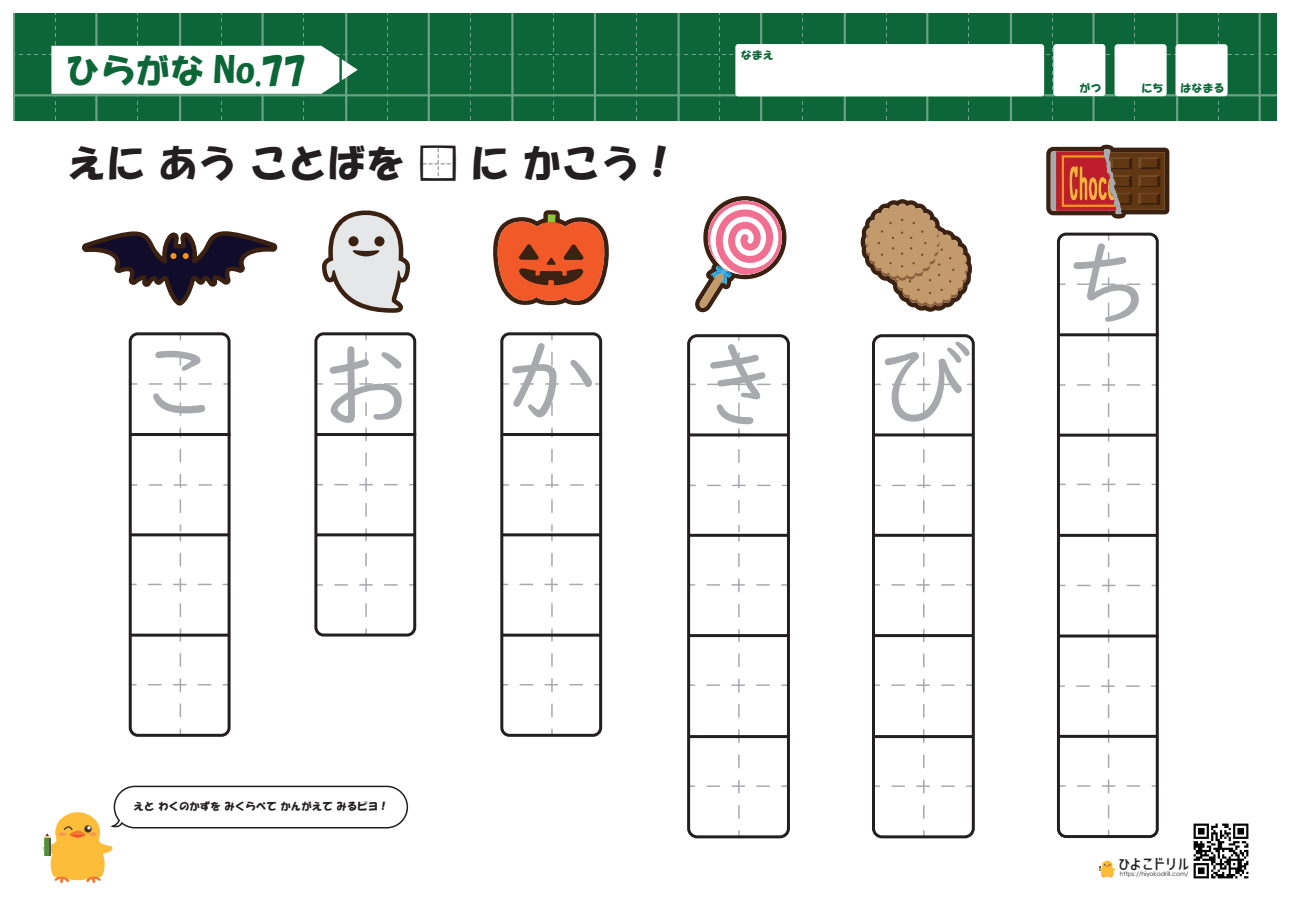
<style>
.page{position:relative;width:1289px;height:919px;background:#fff}
.page>*{position:absolute;margin:0;border:0;box-sizing:border-box;transform-origin:0 0}
.t1{font:97.5px "UD Digi Kyokasho NK R";color:#a8a9ad}
.t2{font:39px "HGS Soei Kakupoptai";color:#231f20}
.t3{font:34.8px "HGS Soei Kakupoptai";color:#0c6638}
.t4{font:15.45px "Corporate Logo Medium ver 2";letter-spacing:.04em;color:#231f20}
.t5{font:10.95px "HGS Soei Kakupoptai";color:#0c6638}
.t6{font:10.5px "HGS Soei Kakupoptai";color:#231f20}
.t7{font:6.15px "Century Gothic";color:#231f20}
</style>
<div class="page">
<svg style="left:423px;top:149px;width:30px;height:30px"></svg>
<img style="left:1193px;top:823px;width:56px;height:56px">
<svg style="left:1099px;top:860px;width:16px;height:17px"></svg>
<svg style="left:13px;top:13px;width:1263px;height:107px;background:#11693c"></svg>
<div style="left:1053px;top:44px;width:52px;height:52px;background:#fff;border-radius:3px"></div>
<div style="left:1114px;top:44px;width:52px;height:52px;background:#fff;border-radius:3px"></div>
<div style="left:1175px;top:44px;width:52px;height:52px;background:#fff;border-radius:3px"></div>
<div style="left:735px;top:44px;width:309px;height:52px;background:#fff;border-radius:3px"></div>
<svg style="left:51px;top:46px;width:307px;height:48px"></svg>
<svg style="left:335px;top:452px;width:63px;height:64px"></svg>
<svg style="left:335px;top:552px;width:63px;height:64px"></svg>
<svg style="left:365px;top:528px;width:2px;height:12px"></svg>
<svg style="left:365px;top:428px;width:2px;height:12px"></svg>
<svg style="left:335px;top:352px;width:63px;height:63px"></svg>
<hr style="left:316px;top:433px;width:100px;height:3px;background:#231f20">
<hr style="left:316px;top:533px;width:99px;height:3px;background:#231f20">
<div style="left:314px;top:332px;width:102px;height:304px;border:3px solid #231f20;border-radius:8px"></div>
<svg style="left:891px;top:754px;width:64px;height:64px"></svg>
<svg style="left:876px;top:335px;width:97px;height:407px"></svg>
<hr style="left:874px;top:735px;width:99px;height:3px;background:#231f20">
<div style="left:872px;top:334px;width:102px;height:504px;border:3px solid #231f20;border-radius:9px"></div>
<svg style="left:707px;top:754px;width:63px;height:64px"></svg>
<svg style="left:691px;top:338px;width:95px;height:404px"></svg>
<hr style="left:689px;top:735px;width:99px;height:3px;background:#231f20">
<div style="left:687px;top:334px;width:103px;height:504px;border:3px solid #231f20;border-radius:9px"></div>
<svg style="left:1076px;top:654px;width:64px;height:63px"></svg>
<svg style="left:1077px;top:754px;width:64px;height:63px"></svg>
<svg style="left:1107px;top:730px;width:2px;height:12px"></svg>
<svg style="left:1107px;top:629px;width:2px;height:13px"></svg>
<svg style="left:1077px;top:553px;width:64px;height:64px"></svg>
<hr style="left:1058px;top:634px;width:100px;height:3px;background:#231f20">
<hr style="left:1058px;top:734px;width:100px;height:3px;background:#231f20">
<svg style="left:1077px;top:352px;width:64px;height:64px"></svg>
<svg style="left:1107px;top:529px;width:2px;height:12px"></svg>
<svg style="left:1077px;top:453px;width:64px;height:63px"></svg>
<svg style="left:1107px;top:429px;width:2px;height:12px"></svg>
<svg style="left:1107px;top:328px;width:2px;height:13px"></svg>
<svg style="left:1077px;top:252px;width:64px;height:64px"></svg>
<hr style="left:1058px;top:333px;width:100px;height:3px;background:#231f20">
<hr style="left:1058px;top:433px;width:100px;height:3px;background:#231f20">
<hr style="left:1058px;top:534px;width:100px;height:3px;background:#231f20">
<div style="left:1056px;top:232px;width:102px;height:606px;border:3px solid #231f20;border-radius:8px"></div>
<svg style="left:504px;top:336px;width:97px;height:399px"></svg>
<hr style="left:502px;top:633px;width:99px;height:3px;background:#231f20">
<div style="left:500px;top:332px;width:102px;height:404px;border:3px solid #231f20;border-radius:8px"></div>
<svg style="left:130px;top:336px;width:100px;height:399px"></svg>
<hr style="left:131px;top:633px;width:99px;height:3px;background:#231f20">
<div style="left:129px;top:332px;width:101px;height:404px;border:3px solid #231f20;border-radius:8px"></div>
<svg style="left:43px;top:785px;width:366px;height:98px"></svg>
<hr style="left:46px;top:838px;width:3px;height:17px;background:#5f8744">
<svg style="left:860px;top:199px;width:111px;height:113px"></svg>
<svg style="left:1046px;top:145px;width:123px;height:74px;background:#91513b"></svg>
<svg style="left:695px;top:196px;width:92px;height:116px"></svg>
<svg style="left:493px;top:210px;width:116px;height:95px"></svg>
<svg style="left:82px;top:231px;width:195px;height:74px"></svg>
<svg style="left:322px;top:210px;width:88px;height:103px"></svg>
<h3 class="t3" style="left:66px;top:53px;width:242px">ひらがな No.77</h3>
<h2 class="t2" style="left:67px;top:143px;width:651px">えに あう ことばを □ に かこう！　</h2>
<h3 class="t5" style="left:740px;top:49px;width:34px">なまえ</h3>
<h1 class="t1" style="left:131px;top:332px;width:636px">こ おかき</h1>
<h1 class="t1" style="left:873px;top:335px;width:98px">び</h1>
<h3 class="t5" style="left:1079px;top:83px;width:23px">がつ</h3>
<h3 class="t5" style="left:1141px;top:83px;width:23px">にち</h3>
<h3 class="t5" style="left:1180px;top:83px;width:45px">はなまる</h3>
<h1 class="t1" style="left:1057px;top:231px;width:82px">ち</h1>
<h3 class="t6" style="left:133px;top:801px;width:257px">えと わくのかずを みくらべて かんがえて みるピヨ！</h3>
<h3 class="t4" style="left:1118px;top:853px;width:73px">ひよこドリル</h3>
<p class="t7" style="left:1119px;top:869px;width:70px">https://hiyokodrill.com/</p>
</div>
